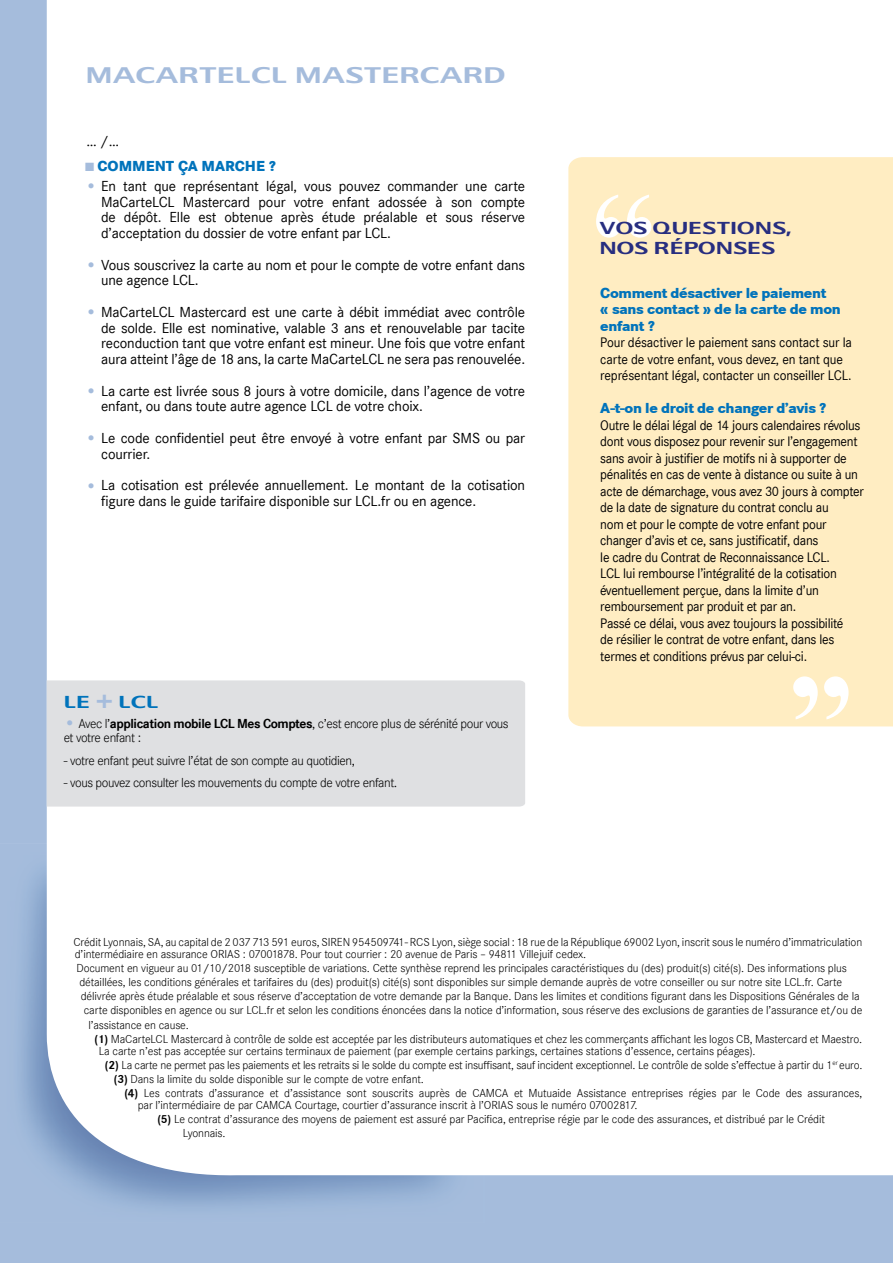
<style>
.page{position:relative;width:893px;height:1263px;background:#a5bcdc}
.page>*{position:absolute;margin:0;border:0;box-sizing:border-box;transform-origin:0 0}
.t1{font:700 132.45px "Times New Roman";color:#fff}
.t2{font:700 22.5px "LCL2";color:#a5bcdc}
.t3{font:700 17.25px/20.2px "LCL2";letter-spacing:.005em;color:#272e80}
.t4{font:700 17.25px "LCL2";color:#0073bb}
.t5{font:15px/15.8px "Corporate S";letter-spacing:-.01em;color:#000}
.t6{font:800 15px/16.5px "Corporate S";letter-spacing:-.02em;color:#0073bb}
.t7{font:800 15px "Corporate S";color:#0073bb}
.t8{font:14.25px/16.5px "Corporate S";letter-spacing:-.02em;color:#000;scale:.95 1}
.t9{font:13.5px/14.2px "Corporate S Ligh";letter-spacing:-.03em;color:#000}
.t10{font:12px/12px "Corporate S Ligh";letter-spacing:-.01em;color:#000}
.s1{color:#a5bcdc}
.s2{font-size:18px;color:#a5bcdc}
.s3{font-size:27.75px;color:#a5bcdc}
.s4{font-family:"Corporate S";font-size:18px;color:#a5bcdc}
.s5{font-family:"Corporate S";font-weight:700}
</style>
<div class="page">
<img style="left:20px;top:844px;width:430px;height:363px">
<div style="left:47px;top:0;width:846px;height:1177px;background:#fff"></div>
<div style="left:568px;top:157px;width:325px;height:569px;background:#ffedc2"></div>
<div style="left:47px;top:680px;width:478px;height:126px;background:#dfe0e2"></div>
<h2 class="t2" style="left:85px;top:62px;width:422px">MACARTELCL MASTERCARD</h2>
<p class="t5" style="left:86px;top:133px;width:34px">… /…</p>
<p class="t7" style="left:85px;top:157px;width:192px"><span class="s1">■</span> COMMENT ÇA MARCHE ?</p>
<p class="t5" style="left:101px;top:178px;width:426px;text-align:justify;text-indent:-16px"><span class="s2">•</span> En tant que représentant légal, vous pouvez commander une carte MaCarteLCL Mastercard pour votre enfant adossée à son compte de dépôt. Elle est obtenue après étude préalable et sous réserve d’acceptation du dossier de votre enfant par LCL.</p>
<p class="t5" style="left:101px;top:257px;width:425px;text-indent:-16px"><span class="s2">•</span> Vous souscrivez la carte au nom et pour le compte de votre enfant dans une agence LCL.</p>
<p class="t5" style="left:101px;top:304px;width:426px;text-align:justify;text-indent:-16px"><span class="s2">•</span> MaCarteLCL Mastercard est une carte à débit immédiat avec contrôle de solde. Elle est nominative, valable 3 ans et renouvelable par tacite reconduction tant que votre enfant est mineur. Une fois que votre enfant aura atteint l’âge de 18 ans, la carte MaCarteLCL ne sera pas renouvelée.</p>
<p class="t5" style="left:101px;top:383px;width:425px;text-indent:-16px"><span class="s2">•</span> La carte est livrée sous 8 jours à votre domicile, dans l’agence de votre enfant, ou dans toute autre agence LCL de votre choix.</p>
<p class="t5" style="left:101px;top:430px;width:425px;text-indent:-16px"><span class="s2">•</span> Le code confidentiel peut être envoyé à votre enfant par SMS ou par courrier.</p>
<p class="t5" style="left:101px;top:477px;width:425px;text-indent:-16px"><span class="s2">•</span> La cotisation est prélevée annuellement. Le montant de la cotisation figure dans le guide tarifaire disponible sur LCL.fr ou en agence.</p>
<h3 class="t4" style="left:64px;top:692px;width:96px">LE <span class="s3">+</span> LCL</h3>
<p class="t9" style="left:64px;top:716px;width:446px"><span class="s4">•</span> Avec l’<span class="s5">application mobile LCL Mes Comptes</span>, c’est encore plus de sérénité pour vous et votre enfant :</p>
<p class="t9" style="left:64px;top:753px;width:293px">- votre enfant peut suivre l’état de son compte au quotidien,</p>
<p class="t9" style="left:64px;top:776px;width:335px">- vous pouvez consulter les mouvements du compte de votre enfant.</p>
<h1 class="t1" style="left:591px;top:166px;width:68px">“</h1>
<h3 class="t3" style="left:599px;top:218px;width:194px">VOS QUESTIONS,<br>NOS RÉPONSES</h3>
<p class="t6" style="left:600px;top:285px;width:242px">Comment désactiver le paiement<br>« sans contact » de la carte de mon enfant ?</p>
<p class="t8" style="left:600px;top:334px;width:266px">Pour désactiver le paiement sans contact sur la carte de votre enfant, vous devez, en tant que représentant légal, contacter un conseiller LCL.</p>
<p class="t6" style="left:600px;top:400px;width:228px">A-t-on le droit de changer d’avis ?</p>
<p class="t8" style="left:600px;top:417px;width:279px">Outre le délai légal de 14 jours calendaires révolus dont vous disposez pour revenir sur l’engagement sans avoir à justifier de motifs ni à supporter de pénalités en cas de vente à distance ou suite à un acte de démarchage, vous avez 30 jours à compter de la date de signature du contrat conclu au<br>nom et pour le compte de votre enfant pour changer d’avis et ce, sans justificatif, dans<br>le cadre du Contrat de Reconnaissance LCL.<br>LCL lui rembourse l’intégralité de la cotisation éventuellement perçue, dans la limite d’un remboursement par produit et par an.<br>Passé ce délai, vous avez toujours la possibilité<br>de résilier le contrat de votre enfant, dans les termes et conditions prévus par celui-ci.</p>
<h1 class="t1" style="left:788px;top:648px;width:68px">”</h1>
<p class="t10" style="left:73px;top:936px;width:790px">Crédit Lyonnais, SA, au capital de 2 037 713 591 euros, SIREN 954509741- RCS Lyon, siège social : 18 rue de la République 69002 Lyon, inscrit sous le numéro d’immatriculation d’intermédiaire en assurance ORIAS : 07001878. Pour tout courrier : 20 avenue de Paris – 94811 Villejuif cedex.</p>
<p class="t10" style="left:76px;top:962px;width:772px">Document en vigueur au 01/10/2018 susceptible de variations. Cette synthèse reprend les principales caractéristiques du (des) produit(s) cité(s). Des informations plus</p>
<p class="t10" style="left:79px;top:976px;width:764px">détaillées, les conditions générales et tarifaires du (des) produit(s) cité(s) sont disponibles sur simple demande auprès de votre conseiller ou sur notre site LCL.fr. Carte</p>
<p class="t10" style="left:81px;top:990px;width:780px">délivrée après étude préalable et sous réserve d’acceptation de votre demande par la Banque. Dans les limites et conditions figurant dans les Dispositions Générales de la</p>
<p class="t10" style="left:84px;top:1004px;width:780px">carte disponibles en agence ou sur LCL.fr et selon les conditions énoncées dans la notice d’information, sous réserve des exclusions de garanties de l’assurance et/ou de</p>
<p class="t10" style="left:88px;top:1019px;width:102px">l’assistance en cause.</p>
<p class="t10" style="left:94px;top:1033px;width:769px"><span class="s5">(1)</span> MaCarteLCL Mastercard à contrôle de solde est acceptée par les distributeurs automatiques et chez les commerçants affichant les logos CB, Mastercard et Maestro.</p>
<p class="t10" style="left:99px;top:1045px;width:658px">La carte n’est pas acceptée sur certains terminaux de paiement (par exemple certains parkings, certaines stations d’essence, certains péages).</p>
<p class="t10" style="left:105px;top:1059px;width:759px"><span class="s5">(2)</span> La carte ne permet pas les paiements et les retraits si le solde du compte est insuffisant, sauf incident exceptionnel. Le contrôle de solde s’effectue à partir du 1<sup>er</sup> euro.</p>
<p class="t10" style="left:114px;top:1073px;width:312px"><span class="s5">(3)</span> Dans la limite du solde disponible sur le compte de votre enfant.</p>
<p class="t10" style="left:124px;top:1087px;width:739px"><span class="s5">(4)</span> Les contrats d’assurance et d’assistance sont souscrits auprès de CAMCA et Mutuaide Assistance entreprises régies par le Code des assurances,</p>
<p class="t10" style="left:138px;top:1099px;width:501px">par l’intermédiaire de par CAMCA Courtage, courtier d’assurance inscrit à l’ORIAS sous le numéro 07002817.</p>
<p class="t10" style="left:157px;top:1113px;width:669px"><span class="s5">(5)</span> Le contrat d’assurance des moyens de paiement est assuré par Pacifica, entreprise régie par le code des assurances, et distribué par le Crédit</p>
<p class="t10" style="left:183px;top:1127px;width:44px">Lyonnais.</p>
</div>
